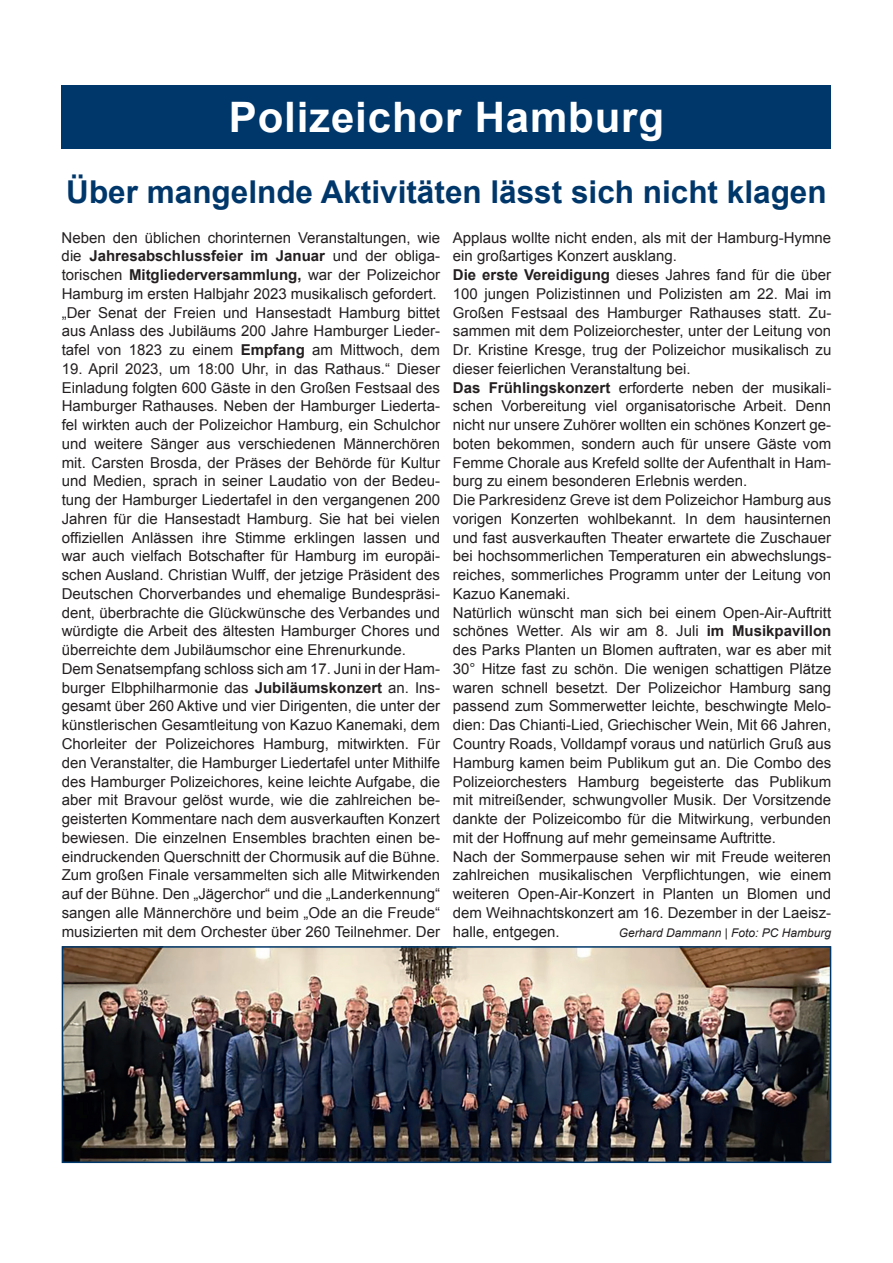
<style>
.page{position:relative;width:893px;height:1263px;background:#fff}
.page>*{position:absolute;margin:0;border:0;box-sizing:border-box;transform-origin:0 0}
.t1{font:700 42px "Arial";letter-spacing:.02em;color:#fff}
.t2{font:700 31.5px "Arial";color:#00376b}
.t3{font:15px/18.8px "Arial";color:#231f20}
.t4{font:italic 12px "Arial";color:#231f20}
.s1{font-weight:700}
</style>
<div class="page">
<div style="left:62px;top:85px;width:769px;height:64px;background:#00376b"></div>
<img style="left:65px;top:949px;width:763px;height:211px">
<div style="left:62px;top:946px;width:769px;height:217px;border:2px solid #00376b"></div>
<h1 class="t1" style="left:229px;top:90px;width:437px">Polizeichor Hamburg</h1>
<h2 class="t2" style="left:66px;top:171px;width:762px">Über mangelnde Aktivitäten lässt sich nicht klagen</h2>
<p class="t3" style="left:62px;top:228px;width:380px">Neben den üblichen chorinternen Veranstaltungen, wie die <span class="s1">Jahresabschlussfeier im Januar</span> und der obliga&shy;torischen <span class="s1">Mitgliederversammlung,</span> war der Polizeichor Hamburg im ersten Halbjahr 2023 musikalisch gefordert. „Der Senat der Freien und Hansestadt Hamburg bittet aus Anlass des Jubiläums 200 Jahre Hamburger Lieder&shy;tafel von 1823 zu einem <span class="s1">Empfang</span> am Mittwoch, dem</p>
<p class="t3" style="left:62px;top:359px;width:380px">19. April 2023, um 18:00 Uhr, in das Rathaus.“ Dieser Einladung folgten 600 Gäste in den Großen Festsaal des Hamburger Rathauses. Neben der Hamburger Liederta&shy;fel wirkten auch der Polizeichor Hamburg, ein Schulchor und weitere Sänger aus verschiedenen Männerchören mit. Carsten Brosda, der Präses der Behörde für Kultur und Medien, sprach in seiner Laudatio von der Bedeu&shy;tung der Hamburger Liedertafel in den vergangenen 200<br>Jahren für die Hansestadt Hamburg. Sie hat bei vielen offiziellen Anlässen ihre Stimme erklingen lassen und war auch vielfach Botschafter für Hamburg im europäi&shy;schen Ausland. Christian Wulff, der jetzige Präsident des Deutschen Chorverbandes und ehemalige Bundespräsi&shy;dent, überbrachte die Glückwünsche des Verbandes und würdigte die Arbeit des ältesten Hamburger Chores und überreichte dem Jubiläumschor eine Ehrenurkunde.<br>Dem Senatsempfang schloss sich am 17. Juni in der Ham&shy;burger Elbphilharmonie das <span class="s1">Jubiläumskonzert</span> an. Ins&shy;gesamt über 260 Aktive und vier Dirigenten, die unter der künstlerischen Gesamtleitung von Kazuo Kanemaki, dem Chorleiter der Polizeichores Hamburg, mitwirkten. Für den Veranstalter, die Hamburger Liedertafel unter Mithilfe des Hamburger Polizeichores, keine leichte Aufgabe, die aber mit Bravour gelöst wurde, wie die zahlreichen be&shy;geisterten Kommentare nach dem ausverkauften Konzert bewiesen. Die einzelnen Ensembles brachten einen be&shy;eindruckenden Querschnitt der Chormusik auf die Bühne.<br>Zum großen Finale versammelten sich alle Mitwirkenden auf der Bühne. Den „Jägerchor“ und die „Landerkennung“ sangen alle Männerchöre und beim „Ode an die Freude“ musizierten mit dem Orchester über 260 Teilnehmer. Der</p>
<p class="t3" style="left:453px;top:228px;width:380px">Applaus wollte nicht enden, als mit der Hamburg-Hymne ein großartiges Konzert ausklang.<br><span class="s1">Die erste Vereidigung</span> dieses Jahres fand für die über 100 jungen Polizistinnen und Polizisten am 22. Mai im Großen Festsaal des Hamburger Rathauses statt. Zu&shy;sammen mit dem Polizeiorchester, unter der Leitung von Dr. Kristine Kresge, trug der Polizeichor musikalisch zu dieser feierlichen Veranstaltung bei.<br><span class="s1">Das Frühlingskonzert</span> erforderte neben der musikali&shy;schen Vorbereitung viel organisatorische Arbeit. Denn nicht nur unsere Zuhörer wollten ein schönes Konzert ge&shy;boten bekommen, sondern auch für unsere Gäste vom Femme Chorale aus Krefeld sollte der Aufenthalt in Ham&shy;burg zu einem besonderen Erlebnis werden.<br>Die Parkresidenz Greve ist dem Polizeichor Hamburg aus vorigen Konzerten wohlbekannt. In dem hausinternen und fast ausverkauften Theater erwartete die Zuschauer bei hochsommerlichen Temperaturen ein abwechslungs&shy;reiches, sommerliches Programm unter der Leitung von Kazuo Kanemaki.<br>Natürlich wünscht man sich bei einem Open-Air-Auftritt schönes Wetter. Als wir am 8. Juli <span class="s1">im Musikpavillon </span>des Parks Planten un Blomen auftraten, war es aber mit 30° Hitze fast zu schön. Die wenigen schattigen Plätze waren schnell besetzt. Der Polizeichor Hamburg sang passend zum Sommerwetter leichte, beschwingte Melo&shy;dien: Das Chianti-Lied, Griechischer Wein, Mit 66 Jahren, Country Roads, Volldampf voraus und natürlich Gruß aus Hamburg kamen beim Publikum gut an. Die Combo des Polizeiorchesters Hamburg begeisterte das Publikum mit mitreißender, schwungvoller Musik. Der Vorsitzende dankte der Polizeicombo für die Mitwirkung, verbunden mit der Hoffnung auf mehr gemeinsame Auftritte.<br>Nach der Sommerpause sehen wir mit Freude weiteren zahlreichen musikalischen Verpflichtungen, wie einem weiteren Open-Air-Konzert in Planten un Blomen und dem Weihnachtskonzert am 16. Dezember in der Laeisz&shy;halle, entgegen.</p>
<p class="t4" style="left:619px;top:924px;width:214px">Gerhard Dammann | Foto: PC Hamburg</p>
</div>
